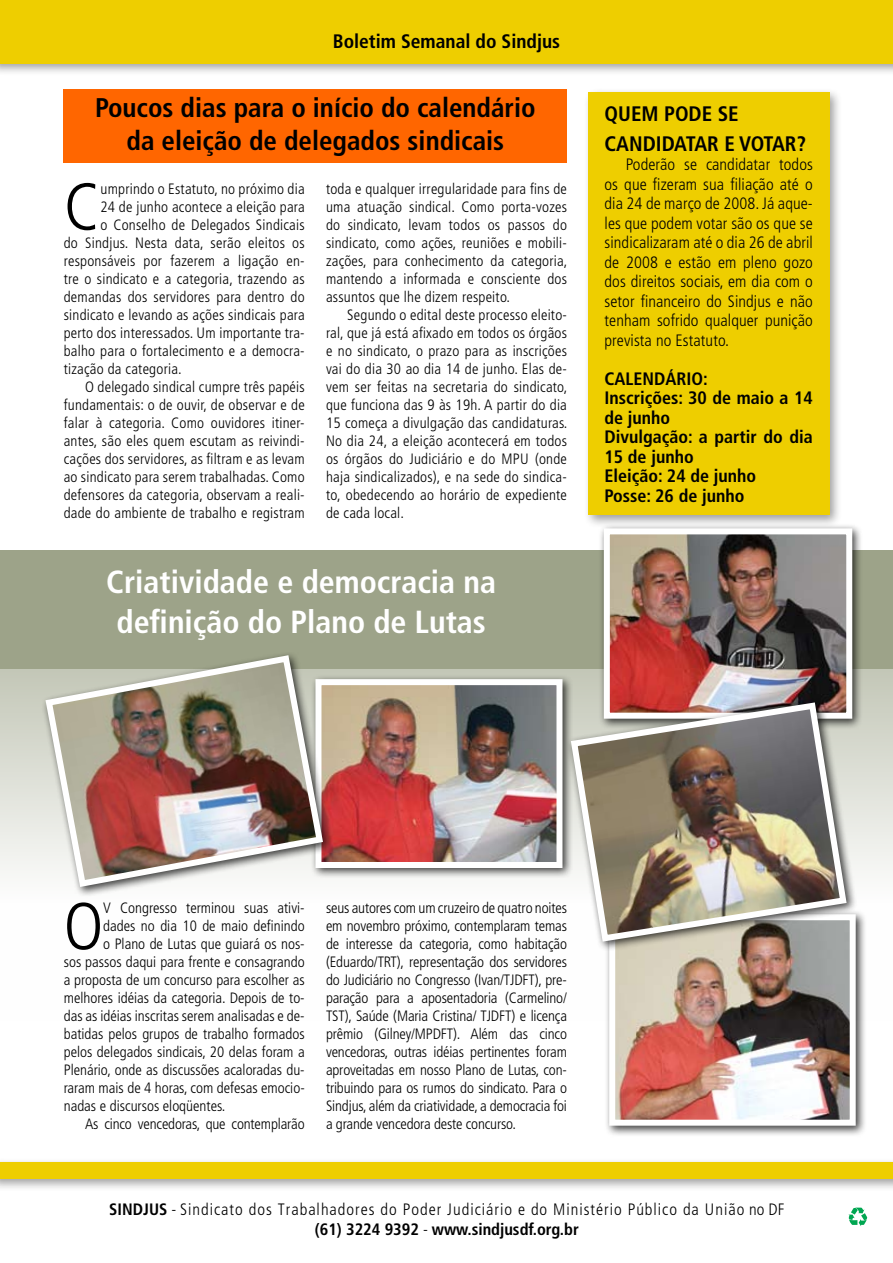
<style>
.page{position:relative;width:893px;height:1263px;background:#fff}
.page>*{position:absolute;margin:0;border:0;box-sizing:border-box;transform-origin:0 0}
.t1{font:300 condensed 66.6px "Frutiger";color:#000}
.t2{font:700 condensed 31.95px/39.9px "Frutiger";color:#fff;text-align:center}
.t3{font:700 condensed 27px/33px "Frutiger";color:#000;text-align:center}
.t4{font:700 condensed 21px/30px "Frutiger";color:#000}
.t5{font:700 condensed 19.5px "Frutiger";color:#000}
.t6{font:700 condensed 18px/19.5px "Frutiger";color:#000}
.t7{font:300 condensed 16.5px/19.5px "Frutiger";letter-spacing:.06em;color:#000;text-align:center}
.t8{font:300 condensed 15px/18px "Frutiger";letter-spacing:.015em;color:#000;text-align:justify}
.t9{font:300 condensed 15px "Frutiger";letter-spacing:-.01em;color:#000}
.s1{font-weight:700}
</style>
<div class="page">
<div style="left:0;top:550px;width:893px;height:119px;background:#9da389"></div>
<div style="left:0;top:669px;width:893px;height:351px;background:linear-gradient(to bottom,#c9ccbe,#fff)"></div>
<svg style="left:848px;top:1207px;width:19px;height:19px"></svg>
<div style="left:0;top:1157px;width:893px;height:41px;background:#000;opacity:.39"></div>
<div style="left:0;top:1162px;width:893px;height:16px;background:#eece00"></div>
<div style="left:0;top:0;width:893px;height:83px;background:#000;opacity:.39"></div>
<div style="left:0;top:0;width:893px;height:63px;background:#eece00"></div>
<div style="left:64px;top:89px;width:503px;height:74px;background:#f60"></div>
<div style="left:583px;top:87px;width:266px;height:447px;background:#000;opacity:.39"></div>
<div style="left:588px;top:92px;width:241px;height:423px;background:#eece00"></div>
<div style="left:604px;top:909px;width:269px;height:234px;background:#000;opacity:.75"></div>
<img style="left:616px;top:958px;width:233px;height:161px">
<div style="left:609px;top:914px;width:247px;height:212px;border:6px solid #fff"></div>
<div style="left:599px;top:523px;width:271px;height:213px;background:#000;opacity:.75"></div>
<img style="left:611px;top:535px;width:234px;height:162px">
<div style="left:604px;top:528px;width:248px;height:191px;border:6px solid #fff"></div>
<div style="left:310px;top:674px;width:270px;height:211px;background:#000;opacity:.75"></div>
<img style="left:341px;top:686px;width:214px;height:175px">
<div style="left:315px;top:679px;width:247px;height:189px;border:6px solid #fff"></div>
<div style="left:566px;top:697px;width:298px;height:261px;background:#000;opacity:.75"></div>
<img style="left:567px;top:699px;width:283px;height:246px">
<div style="left:40px;top:650px;width:301px;height:255px;background:#000;opacity:.75"></div>
<img style="left:42px;top:652px;width:284px;height:238px">
<h3 class="t5" style="left:333px;top:30px;width:229px">Boletim Semanal do Sindjus</h3>
<h3 class="t3" style="left:95px;top:92px;width:442px">Poucos dias para o início do calendário da eleição de delegados sindicais</h3>
<h1 class="t1" style="left:64px;top:169px;width:37px">C</h1>
<p class="t8" style="left:100px;top:180px;width:206px">umprindo o Estatuto, no próximo dia</p>
<p class="t8" style="left:100px;top:198px;width:206px">24 de junho acontece a eleição para</p>
<p class="t8" style="left:100px;top:216px;width:206px">o Conselho de Delegados Sindicais</p>
<p class="t8" style="left:64px;top:234px;width:242px">do Sindjus. Nesta data, serão eleitos os</p>
<p class="t8" style="left:64px;top:252px;width:242px">responsáveis por fazerem a ligação en-</p>
<p class="t8" style="left:64px;top:270px;width:242px">tre o sindicato e a categoria, trazendo as</p>
<p class="t8" style="left:64px;top:288px;width:242px">demandas dos servidores para dentro do</p>
<p class="t8" style="left:64px;top:306px;width:242px">sindicato e levando as ações sindicais para</p>
<p class="t8" style="left:64px;top:324px;width:242px">perto dos interessados. Um importante tra-</p>
<p class="t8" style="left:64px;top:342px;width:242px">balho para o fortalecimento e a democra-</p>
<p class="t8" style="left:64px;top:360px;width:120px">tização da categoria.</p>
<p class="t8" style="left:85px;top:378px;width:221px">O delegado sindical cumpre três papéis</p>
<p class="t8" style="left:64px;top:396px;width:242px">fundamentais: o de ouvir, de observar e de</p>
<p class="t8" style="left:64px;top:414px;width:242px">falar à categoria. Como ouvidores itiner-</p>
<p class="t8" style="left:64px;top:432px;width:242px">antes, são eles quem escutam as reivindi-</p>
<p class="t8" style="left:64px;top:450px;width:242px">cações dos servidores, as filtram e as levam</p>
<p class="t8" style="left:64px;top:468px;width:242px">ao sindicato para serem trabalhadas. Como</p>
<p class="t8" style="left:64px;top:486px;width:242px">defensores da categoria, observam a reali-</p>
<p class="t8" style="left:64px;top:504px;width:242px">dade do ambiente de trabalho e registram</p>
<p class="t8" style="left:326px;top:180px;width:243px">toda e qualquer irregularidade para fins de uma atuação sindical. Como porta-vozes do sindicato, levam todos os passos do sindicato, como ações, reuniões e mobili&shy;zações, para conhecimento da categoria, mantendo a informada e consciente dos assuntos que lhe dizem respeito.</p>
<p class="t8" style="left:326px;top:306px;width:243px;text-indent:21px">Segundo o edital deste processo eleito&shy;ral, que já está afixado em todos os órgãos e no sindicato, o prazo para as inscrições vai do dia 30 ao dia 14 de junho. Elas de&shy;vem ser feitas na secretaria do sindicato, que funciona das 9 às 19h. A partir do dia 15 começa a divulgação das candidaturas.<br>No dia 24, a eleição acontecerá em todos os órgãos do Judiciário e do MPU (onde haja sindicalizados), e na sede do sindica&shy;to, obedecendo ao horário de expediente de cada local.</p>
<h2 class="t2" style="left:106px;top:562px;width:391px">Criatividade e democracia na definição do Plano de Lutas</h2>
<h3 class="t4" style="left:605px;top:99px;width:203px">Quem pode se<br>can didatar e votar?</h3>
<p class="t7" style="left:605px;top:155px;width:210px;text-align:justify;text-indent:21px">Poderão se candidatar todos os que fizeram sua filiação até o dia 24 de março de 2008. Já aque&shy;les que podem votar são os que se sindicalizaram até o dia 26 de abril de 2008 e estão em pleno gozo dos direitos sociais, em dia com o setor financeiro do Sindjus e não tenham sofrido qualquer punição prevista no Estatuto.</p>
<p class="t6" style="left:605px;top:369px;width:210px">Calen dário:<br>Inscrições: 30 de maio a 14 de junho<br>Divulgação: a partir do dia<br>15 de junho<br>Eleição: 24 de junho<br>Posse: 26 de junho</p>
<h1 class="t1" style="left:64px;top:888px;width:41px">O</h1>
<p class="t8" style="left:103px;top:899px;width:203px">V Congresso terminou suas ativi-</p>
<p class="t8" style="left:103px;top:917px;width:203px">dades no dia 10 de maio definindo</p>
<p class="t8" style="left:103px;top:935px;width:203px">o Plano de Lutas que guiará os nos-</p>
<p class="t8" style="left:64px;top:953px;width:242px">sos passos daqui para frente e consagrando</p>
<p class="t8" style="left:64px;top:971px;width:242px">a proposta de um concurso para escolher as</p>
<p class="t8" style="left:64px;top:989px;width:242px">melhores idéias da categoria. Depois de to-</p>
<p class="t8" style="left:64px;top:1007px;width:242px">das as idéias inscritas serem analisadas e de-</p>
<p class="t8" style="left:64px;top:1025px;width:242px">batidas pelos grupos de trabalho formados</p>
<p class="t8" style="left:64px;top:1043px;width:242px">pelos delegados sindicais, 20 delas foram a</p>
<p class="t8" style="left:64px;top:1061px;width:242px">Plenário, onde as discussões acaloradas du-</p>
<p class="t8" style="left:64px;top:1079px;width:243px">raram mais de 4 horas, com defesas emocio-</p>
<p class="t8" style="left:64px;top:1097px;width:163px">nadas e discursos eloqüentes.</p>
<p class="t9" style="left:85px;top:1116px;width:221px">As cinco vencedoras, que contemplarão</p>
<p class="t8" style="left:326px;top:899px;width:242px">seus autores com um cruzeiro de quatro noites em novembro próximo, contemplaram temas de interesse da categoria, como habitação (Eduardo/TRT), representação dos servidores do Judiciário no Congresso (Ivan/TJDFT), pre&shy;paração para a aposentadoria (Carmelino/ TST), Saúde (Maria Cristina/ TJDFT) e licença prêmio (Gilney/MPDFT). Além das cinco vencedoras, outras idéias pertinentes foram aproveitadas em nosso Plano de Lutas, con&shy;tribuindo para os rumos do sindicato. Para o Sindjus, além da criatividade, a democracia foi a grande vencedora deste concurso.</p>
<p class="t7" style="left:109px;top:1200px;width:677px"><span class="s1">SINDJUS</span> - Sindicato dos Trabalhadores do Poder Judiciário e do Ministério Público da União no DF <span class="s1">(61) 3224 9392</span> - <span class="s1">www.sindjusdf.org.br</span></p>
</div>
